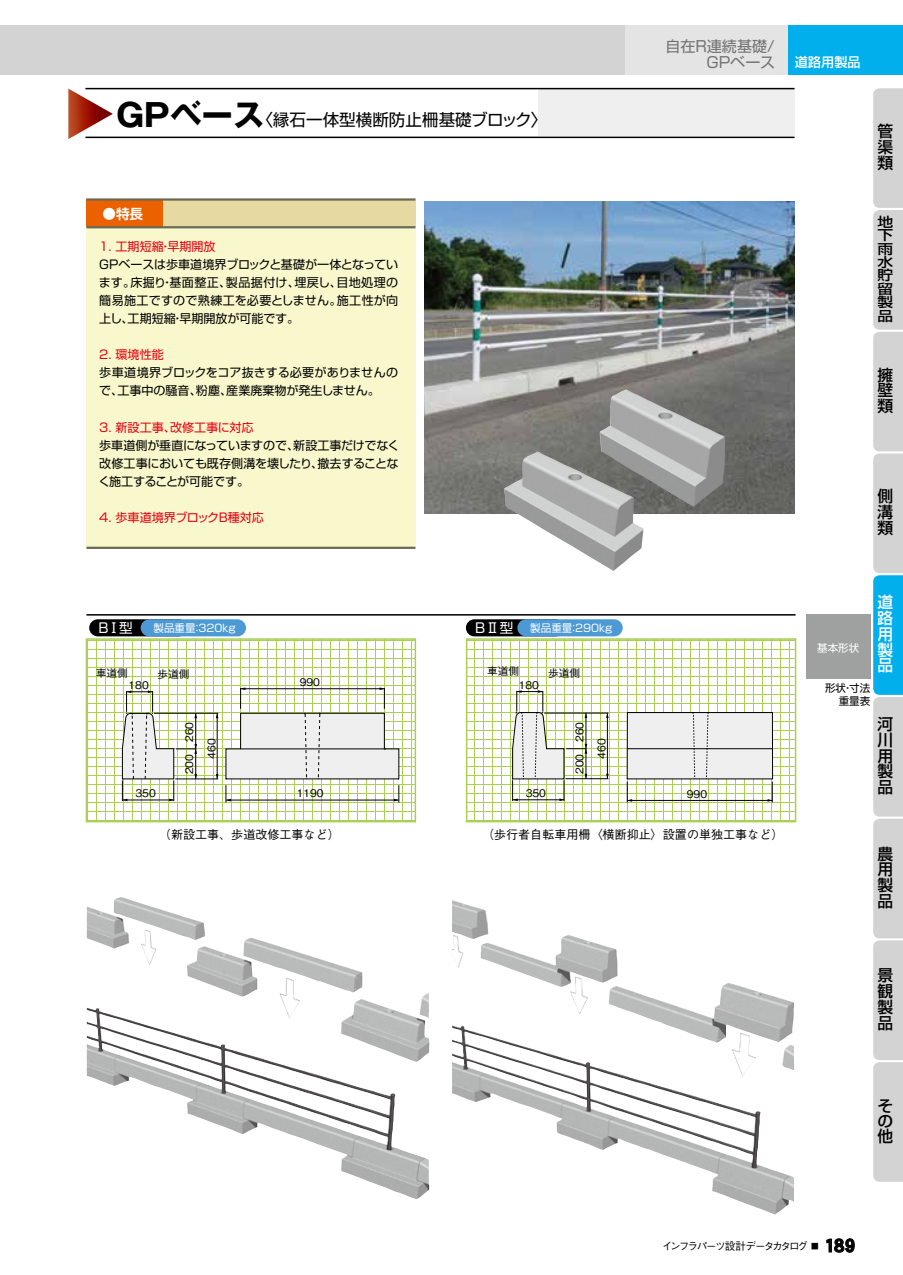
<style>
.page{position:relative;width:903px;height:1275px;background:#fff}
.page>*{position:absolute;margin:0;border:0;box-sizing:border-box;transform-origin:0 0}
.t1{font:19.6px "DFHS Gothic Std W9";color:#000}
.t2{font:16.62px "Shin Go Pro";color:#000}
.t3{font:500 15.75px/15.8px "Shin Go Pr 6";color:#000;text-align:justify}
.t4{font:500 15.75px/15.8px "Shin Go Pr 6";color:#fff;text-align:justify}
.t5{font:15.05px/16.6px "Shin Go Pro";color:#727171;text-align:right}
.t6{font:500 13.47px/13.3px "Shin Go Pr 6";color:#000;text-align:justify;scale:1.18 1}
.t7{font:700 13.47px "Shin Go Pro De";color:#fff}
.t8{font:13.47px "Shin Go Pro";color:#fff}
.t9{font:500 13.12px "Shin Go Pr 6";color:#fff}
.t10{font:12.08px/18px "Shin Go Pro";color:#000;text-align:justify}
.t11{font:12.08px "Shin Go Pro";color:#e60012}
.t12{font:500 12.08px "Gothic BBB Pro";color:#000}
.t13{font:500 10.5px/22.1px "Gothic BBB Pro";color:#000}
.t14{font:10.5px "Shin Go Pro";color:#fff}
.t15{font:500 10.5px "Gothic BBB Pro";letter-spacing:-.175em;color:#000}
.t16{font:10.5px/12.1px "Shin Go Pro";color:#000;text-align:right}
.s1{font-family:"Gothic MB101 Pro";font-weight:700;font-size:31.68px}
.s2{font-size:13.47px}
.s3{font-size:7.52px}
</style>
<div class="page">
<svg style="left:826px;top:1238px;width:28px;height:14px"></svg>
<div style="left:0;top:25px;width:640px;height:49px;background:#d3d3d4"></div>
<div style="left:625px;top:25px;width:164px;height:49px;background:#e4e4e4"></div>
<div style="left:789px;top:25px;width:114px;height:49px;background:#00afec"></div>
<svg style="left:873px;top:88px;width:30px;height:1094px;background:#bdd0d8"></svg>
<div style="left:538px;top:89px;width:256px;height:47px;background:#efefef"></div>
<hr style="left:85px;top:137px;width:709px;height:1px;background:#000">
<svg style="left:68px;top:89px;width:45px;height:50px"></svg>
<div style="left:86px;top:227px;width:329px;height:321px;background:#f9f8cc"></div>
<div style="left:86px;top:199px;width:329px;height:28px;background:#e6daa2"></div>
<div style="left:86px;top:199px;width:77px;height:28px;background:#eb6100"></div>
<hr style="left:86px;top:198px;width:329px;height:3px;background:#6a6a56">
<hr style="left:86px;top:547px;width:329px;height:2px;background:#6a6a56">
<hr style="left:86px;top:226px;width:329px;height:2px;background:#6a6a56">
<svg style="left:89px;top:641px;width:324px;height:178px"></svg>
<div style="left:86px;top:638px;width:330px;height:184px;border:2px solid #aacf52"></div>
<svg style="left:469px;top:641px;width:324px;height:178px"></svg>
<div style="left:466px;top:638px;width:330px;height:184px;border:2px solid #aacf52"></div>
<img style="left:452px;top:1076px;width:342px;height:138px">
<img style="left:87px;top:897px;width:342px;height:111px">
<img style="left:452px;top:900px;width:342px;height:176px">
<img style="left:87px;top:1008px;width:342px;height:191px">
<img style="left:424px;top:201px;width:370px;height:313px">
<img style="left:599px;top:389px;width:126px;height:117px">
<img style="left:504px;top:452px;width:139px;height:119px">
<hr style="left:85px;top:88px;width:709px;height:1px;background:#000">
<hr style="left:86px;top:614px;width:709px;height:2px;background:#000">
<div style="left:806px;top:615px;width:64px;height:64px;background:#9fa0a0"></div>
<hr style="left:175px;top:779px;width:43px;height:1px;background:#000">
<hr style="left:154px;top:713px;width:64px;height:1px;background:#000">
<svg style="left:225px;top:687px;width:175px;height:116px"></svg>
<hr style="left:241px;top:748px;width:145px;height:1px;background:#000">
<hr style="left:217px;top:713px;width:1px;height:66px;background:#000">
<svg style="left:121px;top:690px;width:76px;height:111px"></svg>
<svg style="left:626px;top:712px;width:147px;height:90px"></svg>
<hr style="left:565px;top:778px;width:43px;height:1px;background:#000">
<hr style="left:544px;top:713px;width:64px;height:1px;background:#000">
<hr style="left:607px;top:713px;width:1px;height:66px;background:#000">
<svg style="left:512px;top:690px;width:75px;height:111px"></svg>
<div style="left:89px;top:619px;width:98px;height:17px;background:#000;border-radius:9px"></div>
<div style="left:141px;top:619px;width:105px;height:17px;background:#4c99d4;border-radius:9px"></div>
<div style="left:466px;top:619px;width:98px;height:17px;background:#000;border-radius:9px"></div>
<div style="left:517px;top:619px;width:106px;height:17px;background:#4c99d4;border-radius:9px"></div>
<h2 class="t2" style="left:117px;top:106px;width:432px"><span class="s1">GPベース</span>〈縁石一体型横断防止柵基礎ブロック〉</h2>
<p class="t7" style="left:103px;top:203px;width:42px">●特長</p>
<p class="t11" style="left:99px;top:236px;width:118px">1. 工期短縮・早期開放</p>
<p class="t10" style="left:99px;top:254px;width:301px">GPベースは歩車道境界ブロックと基礎が一体となっています。床掘り・基面整正、製品据付け、埋戻し、目地処理の簡易施工ですので熟練工を必要としません。施工性が向上し、工期短縮・早期開放が可能です。</p>
<p class="t11" style="left:99px;top:345px;width:66px">2. 環境性能</p>
<p class="t10" style="left:99px;top:362px;width:301px">歩車道境界ブロックをコア抜きする必要がありませんので、工事中の騒音、粉塵、産業廃棄物が発生しません。</p>
<p class="t11" style="left:99px;top:417px;width:156px">3. 新設工事、改修工事に対応</p>
<p class="t10" style="left:98px;top:435px;width:303px">歩車道側が垂直になっていますので、新設工事だけでなく改修工事においても既存側溝を壊したり、撤去することなく施工することが可能です。</p>
<p class="t11" style="left:99px;top:507px;width:166px">4. 歩車道境界ブロックB種対応</p>
<p class="t5" style="left:665px;top:36px;width:111px">自在R連続基礎/<br>GPベース</p>
<p class="t9" style="left:795px;top:51px;width:67px">道路用製品</p>
<h3 class="t3" style="left:877px;top:122px;width:17px">管渠類</h3>
<p class="t6" style="left:877px;top:214px;width:15px">地下雨水貯留製品</p>
<h3 class="t3" style="left:877px;top:366px;width:17px">擁壁類</h3>
<h3 class="t3" style="left:877px;top:488px;width:17px">側溝類</h3>
<p class="t8" style="left:97px;top:617px;width:38px">ＢⅠ型</p>
<p class="t14" style="left:154px;top:619px;width:84px">製品重量：320kg</p>
<p class="t14" style="left:473px;top:619px;width:140px"><span class="s2">ＢⅡ型</span> 製品重量：290kg</p>
<p class="t13" style="left:96px;top:661px;width:34px">車道側</p>
<p class="t13" style="left:157px;top:661px;width:34px">歩道側</p>
<p class="t13" style="left:128px;top:672px;width:22px">180</p>
<p class="t13" style="left:300px;top:669px;width:22px">990</p>
<p class="t13" style="left:487px;top:659px;width:34px">車道側</p>
<p class="t13" style="left:548px;top:661px;width:34px">歩道側</p>
<p class="t13" style="left:519px;top:672px;width:22px">180</p>
<p class="t13" style="left:177px;top:742px;width:22px;rotate:-90deg">260</p>
<p class="t13" style="left:177px;top:759px;width:22px;text-indent:-16px;rotate:-90deg">200<br>460</p>
<p class="t13" style="left:567px;top:742px;width:22px;rotate:-90deg">260</p>
<p class="t13" style="left:567px;top:759px;width:22px;text-indent:-16px;rotate:-90deg">200<br>460</p>
<p class="t13" style="left:136px;top:781px;width:22px">350</p>
<p class="t13" style="left:297px;top:781px;width:29px">1190</p>
<p class="t12" style="left:159px;top:824px;width:182px">（新設工事、歩道改修工事など）</p>
<p class="t12" style="left:482px;top:824px;width:303px">（歩行者自転車用柵〈横断抑止〉設置の単独工事など）</p>
<p class="t13" style="left:526px;top:781px;width:22px">350</p>
<p class="t13" style="left:687px;top:781px;width:22px">990</p>
<p class="t14" style="left:817px;top:639px;width:44px">基本形状</p>
<h3 class="t4" style="left:877px;top:594px;width:17px">道路用製品</h3>
<p class="t16" style="left:825px;top:681px;width:47px">形状・寸法重量表</p>
<h3 class="t3" style="left:877px;top:715px;width:17px">河川用製品</h3>
<h3 class="t3" style="left:877px;top:845px;width:17px">農用製品</h3>
<h3 class="t3" style="left:877px;top:967px;width:17px">景観製品</h3>
<h3 class="t3" style="left:877px;top:1097px;width:17px;line-height:15.2px">その他</h3>
<p class="t15" style="left:662px;top:1237px;width:158px">インフラパーツ設計データカタログ <span class="s3">■</span></p>
<h1 class="t1" style="left:823px;top:1234px;width:33px">189</h1>
</div>
